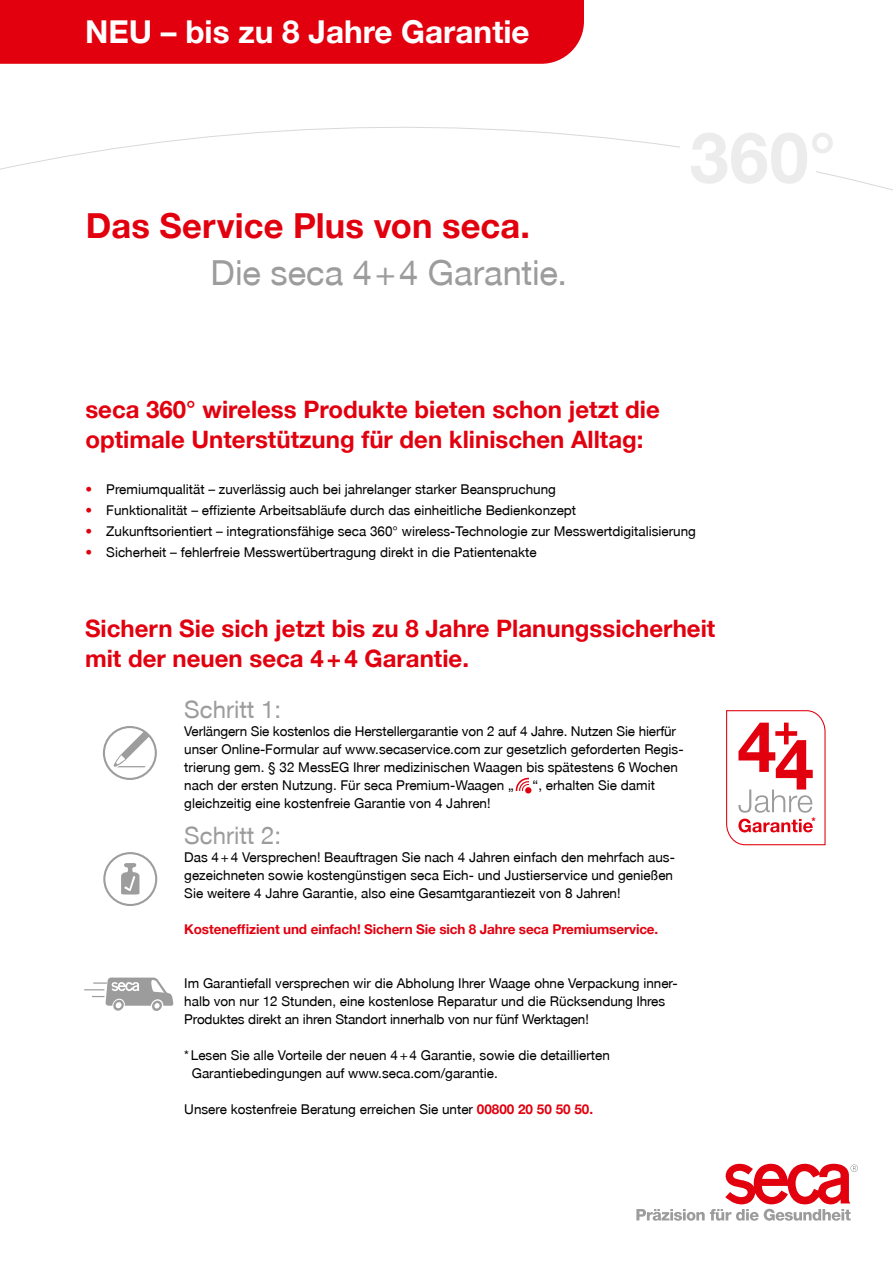
<style>
.page{position:relative;width:893px;height:1263px;background:#fff}
.page>*{position:absolute;margin:0;border:0;box-sizing:border-box;transform-origin:0 0}
.t1{font:700 34.5px "secaglobal";letter-spacing:.005em;color:#e2000f}
.t2{font:34.5px "secaglobal";color:#9c9c9c}
.t3{font:700 31.5px "secaglobal";color:#fff}
.t4{font:700 24px/30px "secaglobal";color:#e2000f}
.t5{font:24px "secaglobal";color:#9c9c9c}
.t6{font:13.5px/18px "secaglobal";color:#000}
.t7{font:700 13.5px "secaglobal";letter-spacing:-.01em;color:#e2000f}
.t8{font:700 10.65px "secaglobal";color:#e2000f}
.s1{color:#e2000f}
.s2{font-weight:700;color:#e2000f}
</style>
<div class="page">
<svg style="left:0;top:127px;width:893px;height:64px"></svg>
<div style="left:680px;top:124px;width:136px;height:62px;background:#fff"></div>
<svg style="left:636px;top:1164px;width:222px;height:57px"></svg>
<svg style="left:726px;top:710px;width:100px;height:136px"></svg>
<svg style="left:516px;top:778px;width:15px;height:15px"></svg>
<svg style="left:85px;top:977px;width:88px;height:34px"></svg>
<svg style="left:103px;top:852px;width:54px;height:54px"></svg>
<svg style="left:103px;top:726px;width:54px;height:54px"></svg>
<div style="left:0;top:0;width:584px;height:64px;background:#e2000f"></div>
<h2 class="t3" style="left:85px;top:14px;width:446px">NEU – bis zu 8 Jahre Garantie</h2>
<h1 class="t1" style="left:86px;top:206px;width:446px">Das Service Plus von seca.</h1>
<h1 class="t2" style="left:211px;top:253px;width:358px">Die seca 4+4 Garantie.</h1>
<h3 class="t4" style="left:85px;top:395px;width:576px">seca 360° wireless Produkte bieten schon jetzt die optimale Unterstützung für den klinischen Alltag:</h3>
<p class="t6" style="left:86px;top:480px;width:472px"><span class="s1">•</span> Premiumqualität – zuverlässig auch bei jahrelanger starker Beanspruchung</p>
<p class="t6" style="left:86px;top:501px;width:492px"><span class="s1">•</span> Funktionalität – effiziente Arbeitsabläufe durch das einheitliche Bedienkonzept</p>
<p class="t6" style="left:86px;top:522px;width:612px"><span class="s1">•</span> Zukunftsorientiert – integrationsfähige seca 360° wireless-Technologie zur Messwertdigitalisierung</p>
<p class="t6" style="left:86px;top:543px;width:453px"><span class="s1">•</span> Sicherheit – fehlerfreie Messwertübertragung direkt in die Patientenakte</p>
<h3 class="t4" style="left:85px;top:614px;width:632px">Sichern Sie sich jetzt bis zu 8 Jahre Planungssicherheit mit der neuen seca 4 + 4 Garantie.</h3>
<h3 class="t5" style="left:184px;top:696px;width:98px">Schritt 1:</h3>
<p class="t6" style="left:184px;top:723px;width:501px">Verlängern Sie kostenlos die Herstellergarantie von 2 auf 4 Jahre. Nutzen Sie hierfür unser Online-Formular auf www.secaservice.com zur gesetzlich geforderten Regis&shy;trierung gem. § 32 MessEG Ihrer medizinischen Waagen bis spätestens 6 Wochen nach der ersten Nutzung. Für seca Premium-Waagen „</p>
<p class="t6" style="left:533px;top:777px;width:124px">“, erhalten Sie damit</p>
<p class="t6" style="left:184px;top:795px;width:308px">gleichzeitig eine kostenfreie Garantie von 4 Jahren!</p>
<h3 class="t5" style="left:184px;top:822px;width:98px">Schritt 2:</h3>
<p class="t6" style="left:184px;top:849px;width:492px">Das 4 + 4 Versprechen! Beauftragen Sie nach 4 Jahren einfach den mehrfach aus&shy;gezeichneten sowie kostengünstigen seca Eich- und Justierservice und genießen<br>Sie weitere 4 Jahre Garantie, also eine Gesamtgarantiezeit von 8 Jahren!</p>
<p class="t7" style="left:184px;top:922px;width:476px">Kosteneffizient und einfach! Sichern Sie sich 8 Jahre seca Premiumservice.</p>
<p class="t6" style="left:184px;top:975px;width:495px">Im Garantiefall versprechen wir die Abholung Ihrer Waage ohne Verpackung inner&shy;halb von nur 12 Stunden, eine kostenlose Reparatur und die Rücksendung Ihres<br>Produktes direkt an ihren Standort innerhalb von nur fünf Werktagen!</p>
<p class="t6" style="left:192px;top:1047px;width:420px;text-indent:-8px">* Lesen Sie alle Vorteile der neuen 4 + 4 Garantie, sowie die detaillierten<br>Garantiebedingungen auf www.seca.com/garantie.</p>
<p class="t6" style="left:184px;top:1101px;width:410px">Unsere kostenfreie Beratung erreichen Sie unter <span class="s2">00800 20 50 50 50.</span></p>
<p class="t8" style="left:812px;top:815px;width:6px">*</p>
</div>
